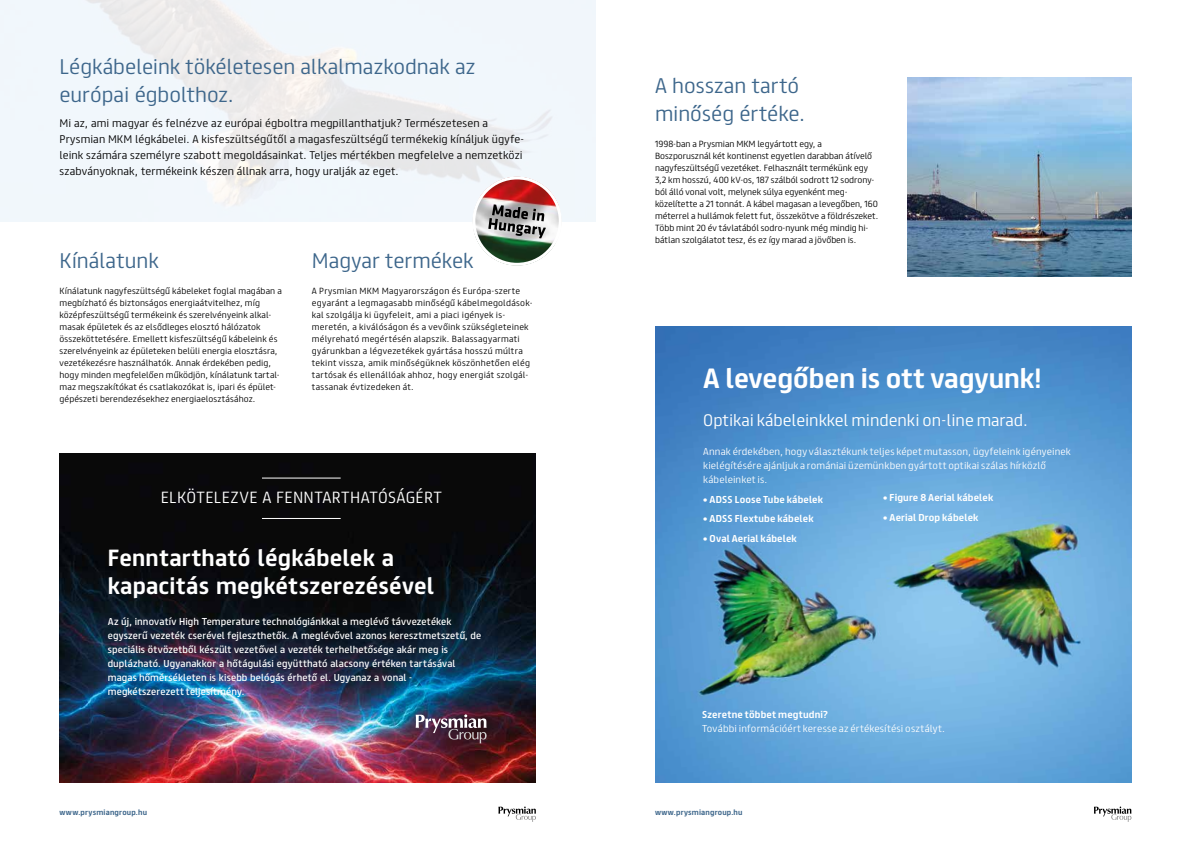
<style>
.page{position:relative;width:1191px;height:842px;background:#fff}
.page>*{position:absolute;margin:0;border:0;box-sizing:border-box;transform-origin:0 0}
.t1{font:700 25px "FS Truman";color:#fff}
.t2{font:700 21px/27.6px "FS Truman";letter-spacing:.01em;color:#fff}
.t3{font:300 19px/28px "FS Truman";color:#3d668b}
.t4{font:300 15px "FS Truman";color:#fff}
.t5{font:300 14.5px "FS Truman";letter-spacing:.025em;color:#fff}
.t6{font:300 10px/16px "FS Truman";letter-spacing:.015em;color:#000}
.t7{font:9px/14px "FS Truman";letter-spacing:.015em;color:#fff}
.t8{font:300 9px/14px "FS Truman";letter-spacing:.015em;color:#fff}
.t9{font:700 9px "FS Truman";letter-spacing:.015em;color:#fff}
.t10{font:300 8px/12px "FS Truman";letter-spacing:.015em;color:#000}
.t11{font:300 8px/12px "FS Truman";letter-spacing:.035em;color:#000}
.t12{font:700 7px "FS Truman";letter-spacing:.025em;color:#3d668b}
</style>
<div class="page">
<img style="left:655px;top:326px;width:476px;height:456px">
<img style="left:907px;top:78px;width:224px;height:199px">
<svg style="left:472px;top:176px;width:90px;height:90px"></svg>
<img style="left:60px;top:453px;width:476px;height:329px">
<hr style="left:262px;top:478px;width:79px;height:1px;background:#fff">
<hr style="left:262px;top:518px;width:79px;height:1px;background:#fff">
<svg style="left:416px;top:714px;width:70px;height:29px"></svg>
<svg style="left:498px;top:806px;width:38px;height:16px"></svg>
<svg style="left:1094px;top:806px;width:37px;height:16px"></svg>
<h3 class="t3" style="left:60px;top:51px;width:417px">Légkábeleink tökéletesen alkalmazkodnak az európai égbolthoz.</h3>
<p class="t6" style="left:60px;top:114px;width:466px">Mi az, ami magyar és felnézve az európai égboltra megpillanthatjuk? Természetesen a Prysmian MKM légkábelei. A kisfeszültségűtől a magasfeszültségű termékekig kínáljuk ügyfe&shy;leink számára személyre szabott megoldásainkat. Teljes mértékben megfelelve a nemzetközi szabványoknak, termékeink készen állnak arra, hogy uralják az eget.</p>
<h3 class="t3" style="left:60px;top:245px;width:101px">Kínálatunk</h3>
<p class="t10" style="left:60px;top:284px;width:224px">Kínálatunk nagyfeszültségű kábeleket foglal magában a megbízható és biztonságos energiaátvitelhez, míg középfeszültségű termékeink és szerelvényeink alkal&shy;masak épületek és az elsődleges elosztó hálózatok összeköttetésére. Emellett kisfeszültségű kábeleink és szerelvényeink az épületeken belüli energia elosztásra, vezetékezésre használhatók. Annak érdekében pedig, hogy minden megfelelően működjön, kínálatunk tartal&shy;maz megszakítókat és csatlakozókat is, ipari és épület&shy;gépészeti berendezésekhez energiaelosztásához.</p>
<h3 class="t3" style="left:312px;top:245px;width:163px">Magyar termékek</h3>
<p class="t11" style="left:312px;top:284px;width:222px">A Prysmian MKM Magyarországon és Európa-szerte egyaránt a legmagasabb minőségű kábelmegoldások&shy;kal szolgálja ki ügyfeleit, ami a piaci igények is&shy;meretén, a kiválóságon és a vevőink szükségleteinek mélyreható megértésén alapszik. Balassagyarmati gyárunkban a légvezetékek gyártása hosszú múltra tekint vissza, amik minőségüknek köszönhetően elég tartósak és ellenállóak ahhoz, hogy energiát szolgál&shy;tassanak évtizedeken át.</p>
<h3 class="t5" style="left:161px;top:484px;width:283px">ELKÖTELEZVE A FENNTARTHATÓSÁGÉRT</h3>
<h2 class="t2" style="left:108px;top:542px;width:328px">Fenntartható légkábelek a kapacitás megkétszerezésével</h2>
<p class="t7" style="left:108px;top:613px;width:375px">Az új, innovatív High Temperature technológiánkkal a meglévő távvezetékek egyszerű vezeték cserével fejleszthetők. A meglévővel azonos keresztmetszetű, de speciális ötvözetből készült vezetővel a vezeték terhelhetősége akár meg is duplázható. Ugyanakkor a hőtágulási együttható alacsony értéken tartásával magas hőmérsékleten is kisebb belógás érhető el. Ugyanaz a vonal - megkétszerezett teljesítmény.</p>
<h3 class="t3" style="left:655px;top:70px;width:152px">A hosszan tartó minőség értéke.</h3>
<p class="t10" style="left:655px;top:137px;width:225px">1998-ban a Prysmian MKM legyártott egy, a Boszporusznál két kontinenst egyetlen darabban átívelő nagyfeszültségű vezetéket. Felhasznált termékünk egy 3,2 km hosszú, 400 kV-os, 187 szálból sodrott 12 sodrony&shy;ból álló vonal volt, melynek súlya egyenként meg&shy;közelítette a 21 tonnát. A kábel magasan a levegőben, 160 méterrel a hullámok felett fut, összekötve a földrészeket.<br>Több mint 20 év távlatából sodro-nyunk még mindig hi&shy;bátlan szolgálatot tesz, és ez így marad a jövőben is.</p>
<h1 class="t1" style="left:703px;top:356px;width:340px">A levegőben is ott vagyunk!</h1>
<h3 class="t4" style="left:703px;top:407px;width:326px">Optikai kábeleinkkel mindenki on-line marad.</h3>
<p class="t8" style="left:703px;top:444px;width:369px">Annak érdekében, hogy választékunk teljes képet mutasson, ügyfeleink igényeinek kielégítésére ajánljuk a romániai üzemünkben gyártott optikai szálas hírközlő kábeleinket is.</p>
<p class="t9" style="left:703px;top:491px;width:121px">• ADSS Loose Tube kábelek</p>
<p class="t9" style="left:703px;top:511px;width:112px">• ADSS Flextube kábelek</p>
<p class="t9" style="left:703px;top:531px;width:95px">• Oval Aerial kábelek</p>
<p class="t9" style="left:883px;top:490px;width:111px">• Figure 8 Aerial kábelek</p>
<p class="t9" style="left:883px;top:510px;width:97px">• Aerial Drop kábelek</p>
<p class="t9" style="left:702px;top:706px;width:127px">Szeretne többet megtudni?</p>
<p class="t8" style="left:702px;top:720px;width:244px">További információért keresse az értékesítési osztályt.</p>
<p class="t12" style="left:60px;top:806px;width:89px">www.prysmiangroup.hu</p>
<p class="t12" style="left:655px;top:806px;width:89px">www.prysmiangroup.hu</p>
</div>
